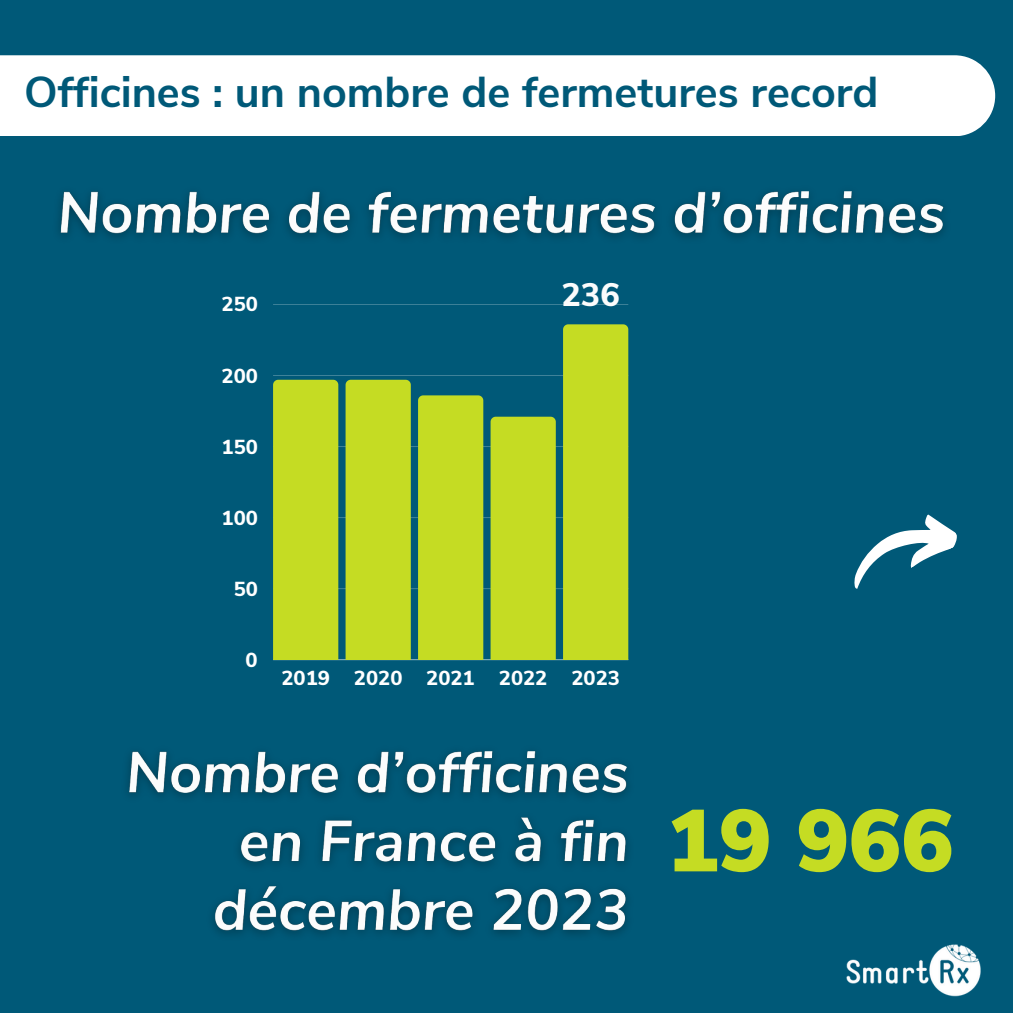
<style>
.page{position:relative;width:1013px;height:1013px;background:#fff}
.page>*{position:absolute;margin:0;border:0;box-sizing:border-box;transform-origin:0 0}
.t1{font:900 87.5px "Nunito Sans";color:#c5dc23}
.t2{font:700 43.12px "Nunito Sans";color:#005978}
.t3{font:800 32.5px "Nunito Sans";color:#fbfcfc}
.t4{font:800 20.25px "Nunito Sans";color:#fff}
</style>
<div class="page">
<div style="left:0;top:0;width:1012px;height:1012px;background:#005978"></div>
<img style="left:846px;top:944px;width:135px;height:53px">
<img style="left:59px;top:191px;width:885px;height:47px">
<div style="left:0;top:55px;width:995px;height:81px;background:#fff"></div>
<hr style="left:273px;top:588px;width:355px;height:1px;background:#fff">
<hr style="left:273px;top:517px;width:355px;height:1px;background:#fff">
<hr style="left:273px;top:446px;width:355px;height:1px;background:#fff">
<hr style="left:273px;top:375px;width:355px;height:1px;background:#fff">
<hr style="left:273px;top:304px;width:355px;height:1px;background:#fff">
<hr style="left:273px;top:659px;width:355px;height:1px;background:#fff">
<div style="left:273px;top:380px;width:65px;height:279px;background:#c5dc23"></div>
<div style="left:345px;top:380px;width:66px;height:279px;background:#c5dc23"></div>
<div style="left:418px;top:395px;width:65px;height:264px;background:#c5dc23"></div>
<div style="left:490px;top:416px;width:66px;height:243px;background:#c5dc23"></div>
<svg style="left:563px;top:324px;width:65px;height:335px;background:#c3db23"></svg>
<img style="left:127px;top:750px;width:501px;height:185px">
<svg style="left:854px;top:514px;width:102px;height:75px"></svg>
<p class="t2" style="left:24px;top:61px;width:855px">Officines : un nombre de fermetures record</p>
<p class="t4" style="left:221px;top:289px;width:38px">250</p>
<p class="t4" style="left:221px;top:360px;width:38px">200</p>
<p class="t4" style="left:221px;top:431px;width:38px">150</p>
<p class="t4" style="left:221px;top:502px;width:38px">100</p>
<p class="t4" style="left:234px;top:573px;width:26px">50</p>
<p class="t4" style="left:245px;top:645px;width:14px">0</p>
<p class="t3" style="left:561px;top:271px;width:60px">236</p>
<p class="t4" style="left:281px;top:662px;width:340px">2019 2020 2021 2022 2023</p>
<h1 class="t1" style="left:666px;top:776px;width:289px">19 966</h1>
</div>
